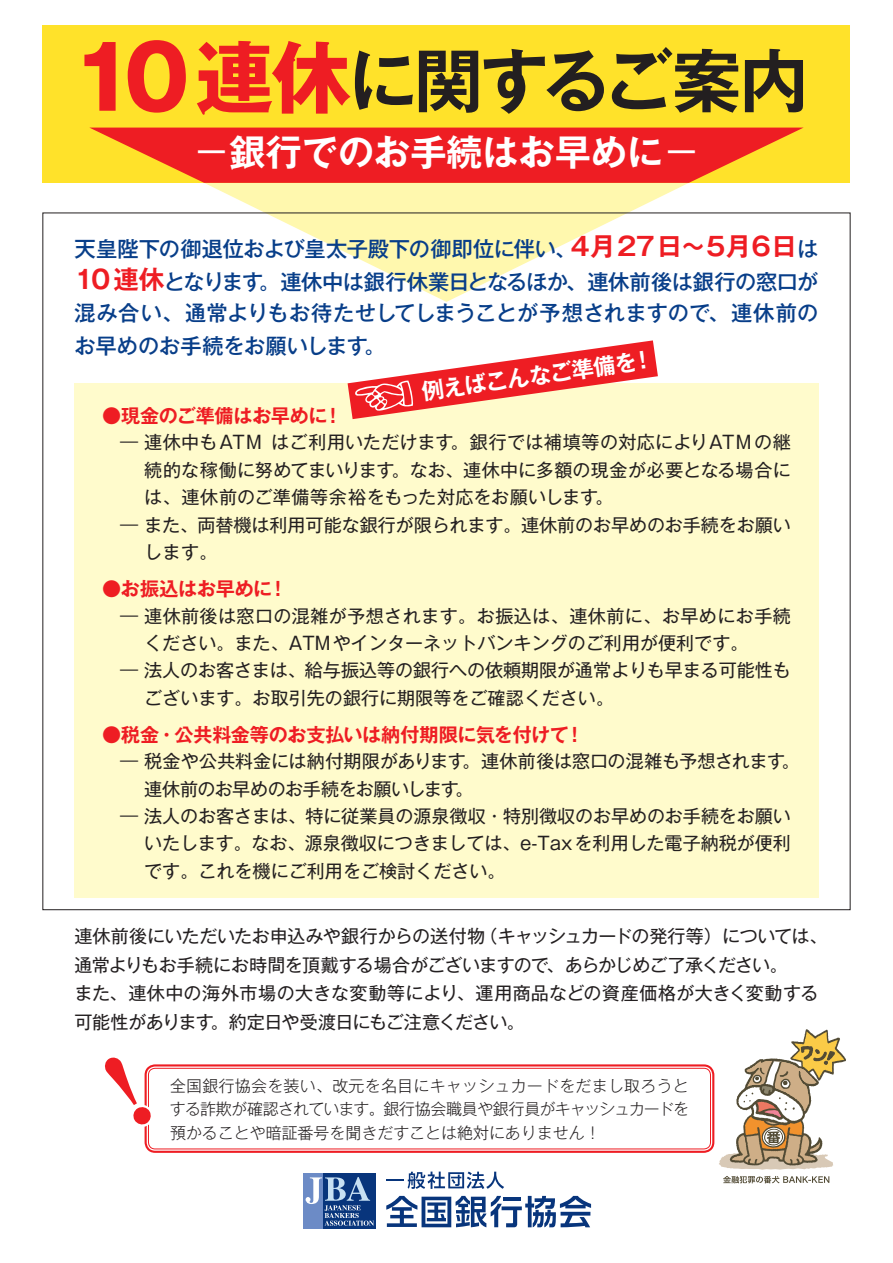
<style>
.page{position:relative;width:893px;height:1263px;background:#fff}
.page>*{position:absolute;margin:0;border:0;box-sizing:border-box;transform-origin:0 0}
.見出し_28Q_32H_段前3mm_段後{font:700 87.15px "Gothic MB101 Pr 6 N";color:#ee1d23}
.見出し_28Q_32H_段前3mm_段後-2{font:700 69.15px "Gothic MB101 Pr 6 N De";letter-spacing:-.045em;color:#231f20}
.見出し_28Q_32H_段前3mm_段後-3{font:700 36.15px "Gothic MB101 Pr 6 N De";color:#fff}
.見出し_20Q_24H_段前2_5mm{font:700 25.5px "Gothic MB101 Pr 6 N De";letter-spacing:-.06em;color:#ee1d23}
.見出し_20Q_24H_段前2_5mm-2{font:700 25.5px "Gothic MB101 Pr 6 N De";letter-spacing:-.095em;color:#ee1d23}
.t1{font:700 22.35px "Gothic MB101 Pr 6 N De";color:#fff}
.見出し_20Q_24H_段前2_5mm-3{font:500 21.3px/33px "Gothic MB101 Pr 6 N";letter-spacing:-.015em;color:#083e89}
.見出し_20Q_24H_段前2_5mm-4{font:500 21.3px/33px "Gothic MB101 Pr 6 N";letter-spacing:.01em;color:#083e89}
.見出し_20Q_24H_段前2_5mm-5{font:700 19.2px "Gothic MB101 Pr 6 N De";letter-spacing:-.01em;color:#ee1d23}
.見出し_20Q_24H_段前2_5mm-6{font:18px/27.5px "Gothic MB101 Pr 6 N";color:#231f20}
.見出し_20Q_24H_段前2_5mm-7{font:18px/27.5px "Gothic MB101 Pr 6 N";letter-spacing:.02em;color:#231f20;text-align:center}
.見出し_20Q_24H_段前2_5mm-8{font:18px/28.7px "Gothic MB101 Pr 6 N";letter-spacing:-.02em;color:#231f20}
.見出し_20Q_24H_段前2_5mm-9{font:18px "Gothic MB101 Pr 6 N";letter-spacing:-.05em;color:#231f20}
.見出し_20Q_24H_段前2_5mm-10{font:18px "Gothic MB101 Pr 6 N";letter-spacing:-.03em;color:#231f20}
.見出し_20Q_24H_段前2_5mm-11{font:18px "Gothic MB101 Pr 6 N";letter-spacing:.025em;color:#231f20}
.見出し_20Q_24H_段前2_5mm-12{font:18px "Gothic MB101 Pr 6 N";letter-spacing:-.035em;color:#231f20}
.見出し_20Q_24H_段前2_5mm-13{font:300 15.9px "Gothic MB101 Pr 6 N";color:#231f20}
.見出し_20Q_24H_段前2_5mm-14{font:300 15.9px "Gothic MB101 Pr 6 N";letter-spacing:-.04em;color:#231f20}
.s1{font-family:"Gothic MB101 Pr 6 N";font-size:78.6px;color:#ee1d23}
.s2{font-family:"Gothic MB101 Pr 6 N";font-weight:400}
.s3{font-family:"Gothic MB101 Pr 6 N";font-weight:500;font-size:21.3px;color:#083e89}
.s4{font-family:"Gothic MB101 Pr 6 N De";font-weight:700;font-size:25.5px;color:#ee1d23}
</style>
<div class="page">
<svg style="left:204px;top:183px;width:485px;height:119px"></svg>
<div style="left:43px;top:26px;width:807px;height:157px;background:#ffe22a"></div>
<div style="left:74px;top:383px;width:745px;height:514px;background:#fffbcc"></div>
<svg style="left:90px;top:128px;width:713px;height:55px"></svg>
<svg style="left:303px;top:1173px;width:73px;height:56px"></svg>
<div style="left:304px;top:1173px;width:72px;height:55px;background:#08357c"></div>
<div style="left:304px;top:1173px;width:19px;height:55px;background:#6c8bc6"></div>
<svg style="left:306px;top:1177px;width:68px;height:49px"></svg>
<svg style="left:387px;top:1171px;width:117px;height:18px"></svg>
<svg style="left:386px;top:1196px;width:205px;height:31px"></svg>
<svg style="left:719px;top:1029px;width:127px;height:141px"></svg>
<svg style="left:723px;top:1176px;width:106px;height:7px"></svg>
<div style="left:145px;top:1064px;width:569px;height:89px;border:2px solid #ee1d23;border-radius:10px"></div>
<div style="left:148px;top:1068px;width:563px;height:81px;border:1px solid #ee1d23;border-radius:7px"></div>
<svg style="left:348px;top:340px;width:310px;height:79px"></svg>
<svg style="left:144px;top:1064px;width:10px;height:63px"></svg>
<p class="見出し_28Q_32H_段前3mm_段後" style="left:71px;top:5px;width:121px">10</p>
<p class="見出し_28Q_32H_段前3mm_段後-2" style="left:195px;top:23px;width:615px"><span class="s1">連休</span>に関するご案内</p>
<p class="見出し_28Q_32H_段前3mm_段後-3" style="left:193px;top:122px;width:507px"><span class="s2">−</span>銀行でのお手続はお早めに<span class="s2">−</span></p>
<p class="見出し_20Q_24H_段前2_5mm" style="left:555px;top:225px;width:265px">４<span class="s3">、</span> 月27日～５月６日<span class="s3">は</span></p>
<p class="見出し_20Q_24H_段前2_5mm-3" style="left:259px;top:231px;width:561px;text-indent:-185px">天皇陛下の御退位および皇太子殿下の御即位に伴い<br>。連休中は銀行休業日となるほか、連休前後は銀行の窓口が</p>
<p class="見出し_20Q_24H_段前2_5mm-3" style="left:114px;top:264px;width:151px"><span class="s4">連休</span>となります</p>
<p class="見出し_20Q_24H_段前2_5mm-2" style="left:74px;top:258px;width:38px">10</p>
<p class="見出し_20Q_24H_段前2_5mm-4" style="left:365px;top:295px;width:455px;text-indent:-290px">混み合い、通常よりもお待たせしてしまうことが予想されますので、連休前の。</p>
<p class="見出し_20Q_24H_段前2_5mm-3" style="left:74px;top:328px;width:295px">お早めのお手続をお願いします</p>
<p class="t1" style="left:419px;top:373px;width:218px;rotate:-8deg">例えばこんなご準備を</p>
<p class="見出し_20Q_24H_段前2_5mm-5" style="left:102px;top:400px;width:227px">●現金のご準備はお早めに</p>
<p class="見出し_20Q_24H_段前2_5mm-5" style="left:324px;top:400px;width:21px">!</p>
<p class="見出し_20Q_24H_段前2_5mm-11" style="left:102px;top:428px;width:161px">　― 連休中もATM</p>
<p class="見出し_20Q_24H_段前2_5mm-6" style="left:271px;top:428px;width:184px">はご利用いただけます</p>
<p class="見出し_20Q_24H_段前2_5mm-7" style="left:451px;top:428px;width:341px">。銀行では補填等の対応によりATMの継</p>
<p class="見出し_20Q_24H_段前2_5mm-6" style="left:392px;top:455px;width:401px">。なお、連休中に多額の現金が必要となる場合に</p>
<p class="見出し_20Q_24H_段前2_5mm-6" style="left:144px;top:455px;width:252px">続的な稼働に努めてまいります</p>
<p class="見出し_20Q_24H_段前2_5mm-7" style="left:144px;top:482px;width:455px">は、連休前のご準備等余裕をもった対応をお願いします</p>
<p class="見出し_20Q_24H_段前2_5mm-6" style="left:144px;top:510px;width:648px;text-indent:-42px">　― また、両替機は利用可能な銀行が限られます。連休前のお早めのお手続をお願いします。</p>
<p class="見出し_20Q_24H_段前2_5mm-5" style="left:268px;top:573px;width:21px">!</p>
<p class="見出し_20Q_24H_段前2_5mm-6" style="left:595px;top:482px;width:20px">。</p>
<p class="見出し_20Q_24H_段前2_5mm-5" style="left:102px;top:573px;width:172px">●お振込はお早めに</p>
<p class="見出し_20Q_24H_段前2_5mm-7" style="left:102px;top:601px;width:690px">　― 連休前後は窓口の混雑が予想されます。お振込は、連休前に、お早めにお手続ください。また、ATMやインターネットバンキングのご利用が便利です。</p>
<p class="見出し_20Q_24H_段前2_5mm-6" style="left:144px;top:655px;width:648px;text-indent:-42px">　― 法人のお客さまは、給与振込等の銀行への依頼期限が通常よりも早まる可能性もございます。お取引先の銀行に期限等をご確認ください。</p>
<p class="見出し_20Q_24H_段前2_5mm-5" style="left:565px;top:718px;width:21px">!</p>
<p class="見出し_20Q_24H_段前2_5mm-5" style="left:102px;top:718px;width:468px">●税金・公共料金等のお支払いは納付期限に気を付けて</p>
<p class="見出し_20Q_24H_段前2_5mm-6" style="left:456px;top:746px;width:20px;text-indent:-354px">　― 税金や公共料金には納付期限があります。</p>
<p class="見出し_20Q_24H_段前2_5mm-6" style="left:463px;top:746px;width:324px">。連休前後は窓口の混雑も予想されます</p>
<p class="見出し_20Q_24H_段前2_5mm-6" style="left:782px;top:746px;width:20px">。</p>
<p class="見出し_20Q_24H_段前2_5mm-10" style="left:144px;top:774px;width:316px">連休前のお早めのお手続をお願いします</p>
<p class="見出し_20Q_24H_段前2_5mm-6" style="left:144px;top:801px;width:648px;text-align:justify;text-indent:-42px">　― 法人のお客さまは、特に従業員の源泉徴収・特別徴収のお早めのお手続をお願いいたします。なお、源泉徴収につきましては、e-Taxを利用した電子納税が便利です。これを機にご利用をご検討ください。</p>
<p class="見出し_20Q_24H_段前2_5mm-9" style="left:479px;top:921px;width:350px">（キャッシュカードの発行等）については、</p>
<p class="見出し_20Q_24H_段前2_5mm-8" style="left:74px;top:920px;width:715px">連休前後にいただいたお申込みや銀行からの送付物<br>通常よりもお手続にお時間を頂戴する場合がございますので、あらかじめご了承ください。</p>
<p class="見出し_20Q_24H_段前2_5mm-6" style="left:211px;top:978px;width:609px;line-height:28.7px;text-indent:-136px">また、連休中の海外市場の大きな変動等により、運用商品などの資産価格が大きく変動する。約定日や受渡日にもご注意ください。</p>
<p class="見出し_20Q_24H_段前2_5mm-12" style="left:74px;top:1007px;width:141px">可能性があります</p>
<p class="見出し_20Q_24H_段前2_5mm-13" style="left:170px;top:1072px;width:520px">全国銀行協会を装い、改元を名目にキャッシュカードをだまし取ろうと</p>
<p class="見出し_20Q_24H_段前2_5mm-13" style="left:170px;top:1119px;width:432px">預かることや暗証番号を聞きだすことは絶対にありません!</p>
<p class="見出し_20Q_24H_段前2_5mm-14" style="left:170px;top:1096px;width:521px">する詐欺が確認されています。銀行協会職員や銀行員がキャッシュカードを</p>
</div>
